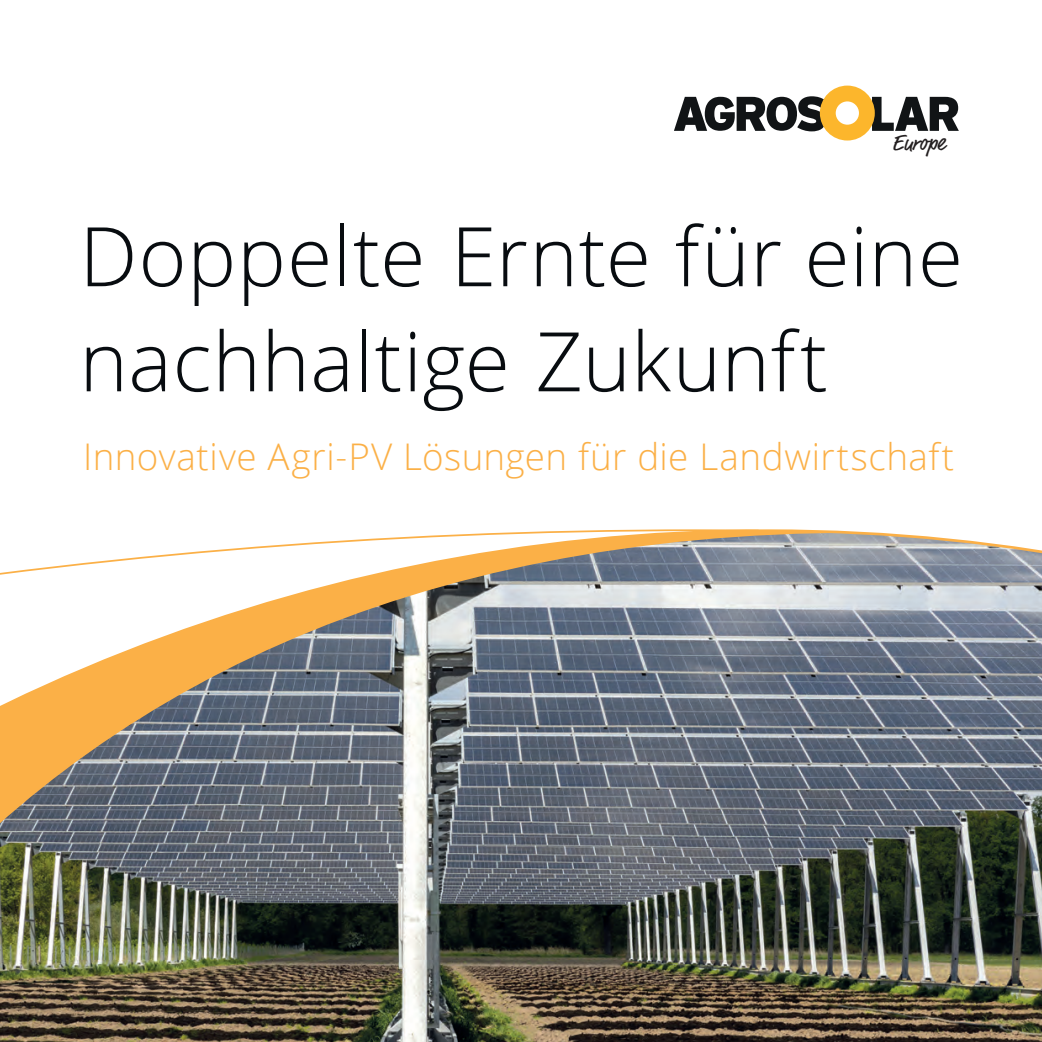
<style>
.page{position:relative;width:1042px;height:1042px;background:#fff}
.page>*{position:absolute;margin:0;border:0;box-sizing:border-box;transform-origin:0 0}
.t1{font:300 82.25px/105px "Open Sans";letter-spacing:.005em;color:#080c10}
.t2{font:300 36.75px "Open Sans";letter-spacing:.015em;color:#fbb047}
.t3{font:22.75px "Market Pro";color:#231f20}
</style>
<div class="page">
<img style="left:0;top:529px;width:1042px;height:513px">
<svg style="left:0;top:529px;width:760px;height:305px"></svg>
<svg style="left:674px;top:86px;width:285px;height:54px"></svg>
<p class="t3" style="left:892px;top:127px;width:55px">Europe</p>
<h1 class="t1" style="left:79px;top:202px;width:885px">Doppelte Ernte für eine nachhaltige Zukunft</h1>
<p class="t2" style="left:83px;top:431px;width:872px">Innovative Agri-PV Lösungen für die Landwirtschaft</p>
</div>
